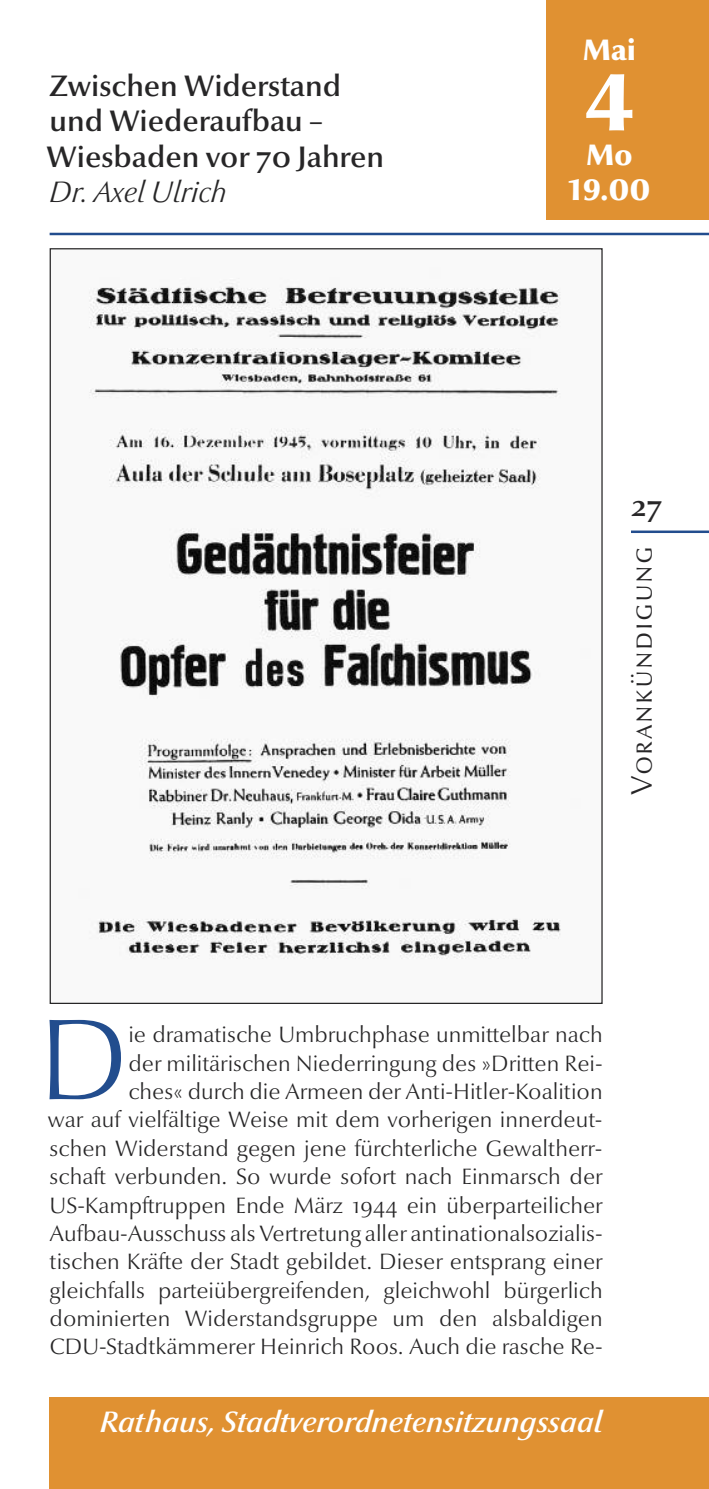
<style>
.page{position:relative;width:709px;height:1489px;background:#fff}
.page>*{position:absolute;margin:0;border:0;box-sizing:border-box;transform-origin:0 0}
.t1{font:300 116px "Optima Nova LT Pro";color:#224d8e}
.t2{font:900 82.25px "Optima Nova LT Pro";color:#fff}
.t3{font:600 30px/35.5px "Optima Nova LT Pro";color:#272627}
.t4{font:italic 600 30px "Optima Nova LT Pro";color:#fff}
.t5{font:300 30px "Optima Nova LT Pro";color:#272627}
.t6{font:italic 300 30px "Optima Nova LT Pro";color:#272627}
.t7{font:900 30px/35px "Optima Nova LT Pro";color:#fff;text-align:center}
.t8{font:300 22.5px/28.2px "Optima Nova LT Pro";color:#272627;text-align:right}
.s1{color:#fff}
</style>
<div class="page">
<hr style="left:631px;top:530px;width:78px;height:3px;background:#224d8e">
<hr style="left:50px;top:233px;width:659px;height:2px;background:#224d8e">
<div style="left:546px;top:0;width:163px;height:220px;background:#e09132"></div>
<div style="left:50px;top:1396px;width:659px;height:92px;background:#e09132"></div>
<img style="left:89px;top:278px;width:472px;height:681px">
<h3 class="t3" style="left:47px;top:72px;width:339px">Zwischen Widerstand und Wiederaufbau –<br>Wiesbaden vor 70 Jahren</h3>
<h3 class="t6" style="left:50px;top:181px;width:179px">Dr. Axel Ulrich</h3>
<h3 class="t7" style="left:583px;top:36px;width:54px">Mai</h3>
<h2 class="t2" style="left:585px;top:74px;width:51px">4</h2>
<h3 class="t7" style="left:569px;top:141px;width:83px">Mo<br>19.00</h3>
<h3 class="t3" style="left:631px;top:492px;width:33px">27</h3>
<h3 class="t5" style="left:631px;top:794px;width:250px;rotate:-90deg">Vorankündigung</h3>
<h1 class="t1" style="left:38px;top:1019px;width:92px">d<span class="s1">i</span></h1>
<p class="t8" style="left:48px;top:1023px;width:556px">ie dramatische Umbruchphase unmittelbar nach<br>der militärischen niederringung des »dritten rei-<br>ches« durch die armeen der anti-Hitler-Koalition<br>war auf vielfältige Weise mit dem vorherigen innerdeut&shy;schen Widerstand gegen jene fürchterliche Gewaltherr&shy;schaft verbunden. So wurde sofort nach einmarsch der US-Kampftruppen ende März 1944 ein überparteilicher aufbau-ausschuss als Vertretung aller antinationalsozialis&shy;tischen Kräfte der Stadt gebildet. dieser entsprang einer gleichfalls parteiübergreifenden, gleichwohl bürgerlich dominierten Widerstandsgruppe um den alsbaldigen CdU-Stadtkämmerer Heinrich roos. auch die rasche re-</p>
<h3 class="t4" style="left:100px;top:1411px;width:504px">Rathaus, Stadtverordnetensitzungssaal</h3>
</div>
